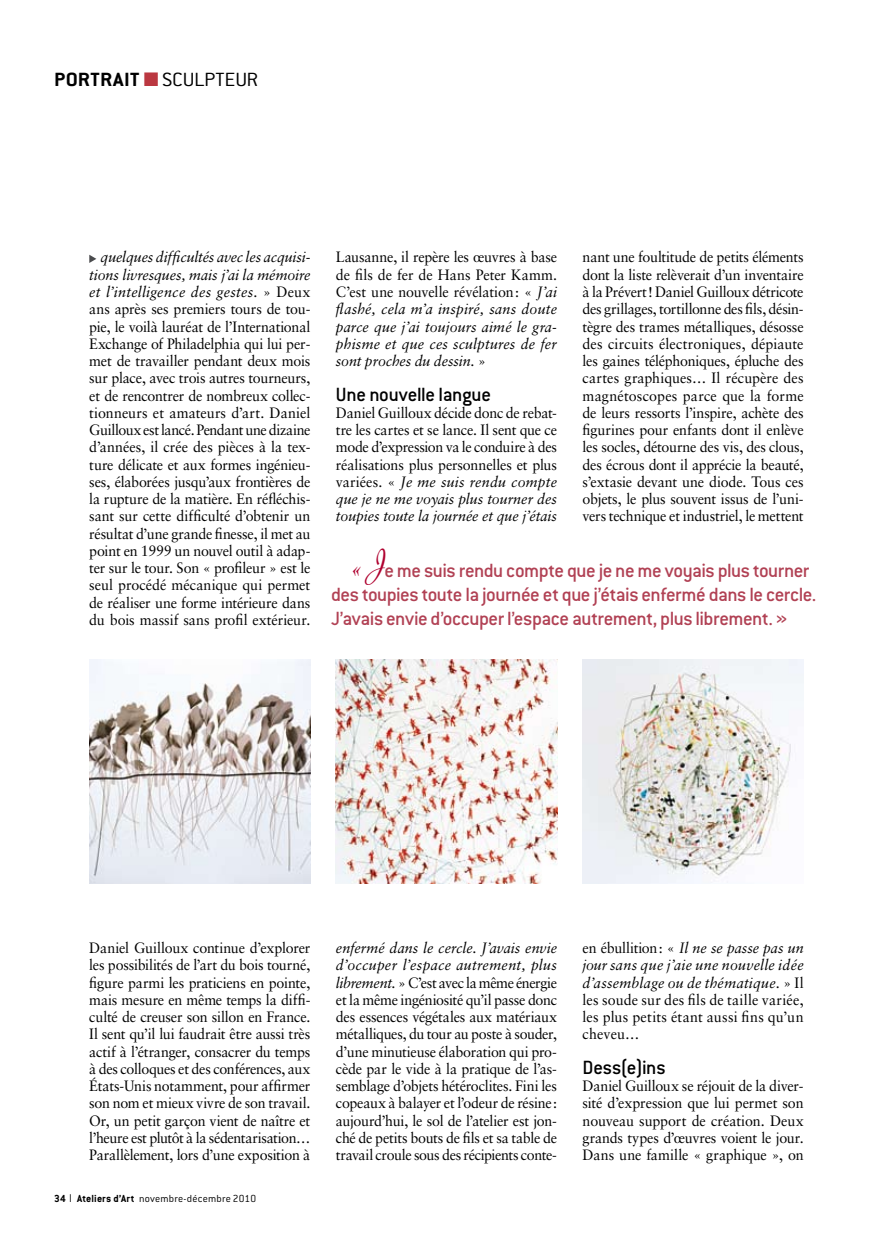
<style>
.page{position:relative;width:893px;height:1234px;background:#fff}
.page>*{position:absolute;margin:0;border:0;box-sizing:border-box;transform-origin:0 0}
.t1{font:500 21px/24px "Conduit ITC";letter-spacing:-.025em;color:#b14154}
.t2{font:500 21px "Conduit ITC";letter-spacing:-.015em;color:#000}
.t3{font:300 21px "Conduit ITC";letter-spacing:-.01em;color:#000;scale:1.1 1}
.t4{font:15px/17.2px "Sabon LT Std";letter-spacing:-.01em;color:#000;text-align:justify;scale:.95 1}
.t5{font:italic 15px/17.2px "Sabon LT Std";color:#000;text-align:justify;scale:.95 1}
.t6{font:300 11.25px "Conduit ITC";letter-spacing:.015em;color:#000}
.s1{font-weight:700}
.s2{color:#bb3841}
.s3{font-style:italic}
.s4{font-style:normal}
.s5{font-family:"Savoye Let Plain";font-weight:400;font-size:45px;color:#af012f}
</style>
<div class="page">
<svg style="left:89px;top:255px;width:7px;height:8px"></svg>
<img style="left:89px;top:659px;width:221px;height:224px">
<img style="left:583px;top:659px;width:221px;height:224px">
<img style="left:336px;top:659px;width:221px;height:224px">
<h1 class="t3" style="left:54px;top:68px;width:187px"><span class="s1">portrait</span> <span class="s2">■</span> sculpteur</h1>
<p class="t4" style="left:89px;top:248px;width:234px;text-indent:11px"><span class="s3">quelques difficultés avec les acquisi&shy;tions livresques, mais j’ai la mémoire et l’intelligence des gestes.</span> » Deux ans après ses premiers tours de tou&shy;pie, le voilà lauréat de l’International Exchange of Philadelphia qui lui per&shy;met de travailler pendant deux mois sur place, avec trois autres tourneurs, et de rencontrer de nombreux collec&shy;tionneurs et amateurs d’art. Daniel Guilloux est lancé. Pendant une dizaine d’années, il crée des pièces à la tex&shy;ture délicate et aux formes ingénieu&shy;ses, élaborées jusqu’aux frontières de la rupture de la matière. En réfléchis&shy;sant sur cette difficulté d’obtenir un résultat d’une grande finesse, il met au point en 1999 un nouvel outil à adap&shy;ter sur le tour. Son « profileur » est le seul procédé mécanique qui permet de réaliser une forme intérieure dans du bois massif sans profil extérieur.</p>
<p class="t5" style="left:336px;top:248px;width:234px"><span class="s4">Lausanne, il repère les œuvres à base de fils de fer de Hans Peter Kamm.<br>C’est une nouvelle révélation: «</span> J’ai flashé, cela m’a inspiré, sans doute parce que j’ai toujours aimé le gra&shy;phisme et que ces sculptures de fer sont proches du dessin. <span class="s4">»</span></p>
<h1 class="t2" style="left:336px;top:382px;width:157px">Une nouvelle langue</h1>
<p class="t4" style="left:336px;top:404px;width:234px">Daniel Guilloux décide donc de rebat&shy;tre les cartes et se lance. Il sent que ce mode d’expression va le conduire à des réalisations plus personnelles et plus variées. « <span class="s3">Je me suis rendu compte que je ne me voyais plus tourner des toupies toute la journée et que j’étais</span></p>
<p class="t4" style="left:583px;top:248px;width:234px">nant une foultitude de petits éléments dont la liste relèverait d’un inventaire à la Prévert! Daniel Guilloux détricote des grillages, tortillonne des fils, désin&shy;tègre des trames métalliques, désosse des circuits électroniques, dépiaute les gaines téléphoniques, épluche des cartes graphiques… Il récupère des magnétoscopes parce que la forme de leurs ressorts l’inspire, achète des figurines pour enfants dont il enlève les socles, détourne des vis, des clous, des écrous dont il apprécie la beauté, s’extasie devant une diode. Tous ces objets, le plus souvent issus de l’uni&shy;vers technique et industriel, le mettent</p>
<h1 class="t1" style="left:331px;top:558px;width:487px;text-indent:21px"><span class="s5">« J</span>e me suis rendu compte que je ne me voyais plus tourner des toupies toute la journée et que j’étais enfermé dans le cercle.<br>J’avais envie d’occuper l’espace autrement, plus librement. »</h1>
<p class="t4" style="left:89px;top:938px;width:234px">Daniel Guilloux continue d’explorer les possibilités de l’art du bois tourné, figure parmi les praticiens en pointe, mais mesure en même temps la diffi&shy;culté de creuser son sillon en France.<br>Il sent qu’il lui faudrait être aussi très actif à l’étranger, consacrer du temps à des colloques et des conférences, aux États-Unis notamment, pour affirmer son nom et mieux vivre de son travail.<br>Or, un petit garçon vient de naître et l’heure est plutôt à la sédentarisation… Parallèlement, lors d’une exposition à</p>
<p class="t6" style="left:54px;top:1192px;width:203px"><span class="s1">34</span> ❘ <span class="s1">Ateliers d’Art</span> novembre-décembre 2010</p>
<p class="t4" style="left:336px;top:938px;width:234px"><span class="s3">enfermé dans le cercle. J’avais envie d’occuper l’espace autrement, plus librement.</span> » C’est avec la même énergie et la même ingéniosité qu’il passe donc des essences végétales aux matériaux métalliques, du tour au poste à souder, d’une minutieuse élaboration qui pro&shy;cède par le vide à la pratique de l’as&shy;semblage d’objets hétéroclites. Fini les copeaux à balayer et l’odeur de résine: aujourd’hui, le sol de l’atelier est jon&shy;ché de petits bouts de fils et sa table de travail croule sous des récipients conte-</p>
<p class="t4" style="left:583px;top:938px;width:234px">en ébullition: « <span class="s3">Il ne se passe pas un jour sans que j’aie une nouvelle idée d’assemblage ou de thématique.</span> » Il les soude sur des fils de taille variée, les plus petits étant aussi fins qu’un cheveu…</p>
<h1 class="t2" style="left:583px;top:1055px;width:84px">Dess(e)ins</h1>
<p class="t4" style="left:583px;top:1076px;width:234px">Daniel Guilloux se réjouit de la diver&shy;sité d’expression que lui permet son nouveau support de création. Deux grands types d’œuvres voient le jour.<br>Dans une famille « graphique », on</p>
</div>
